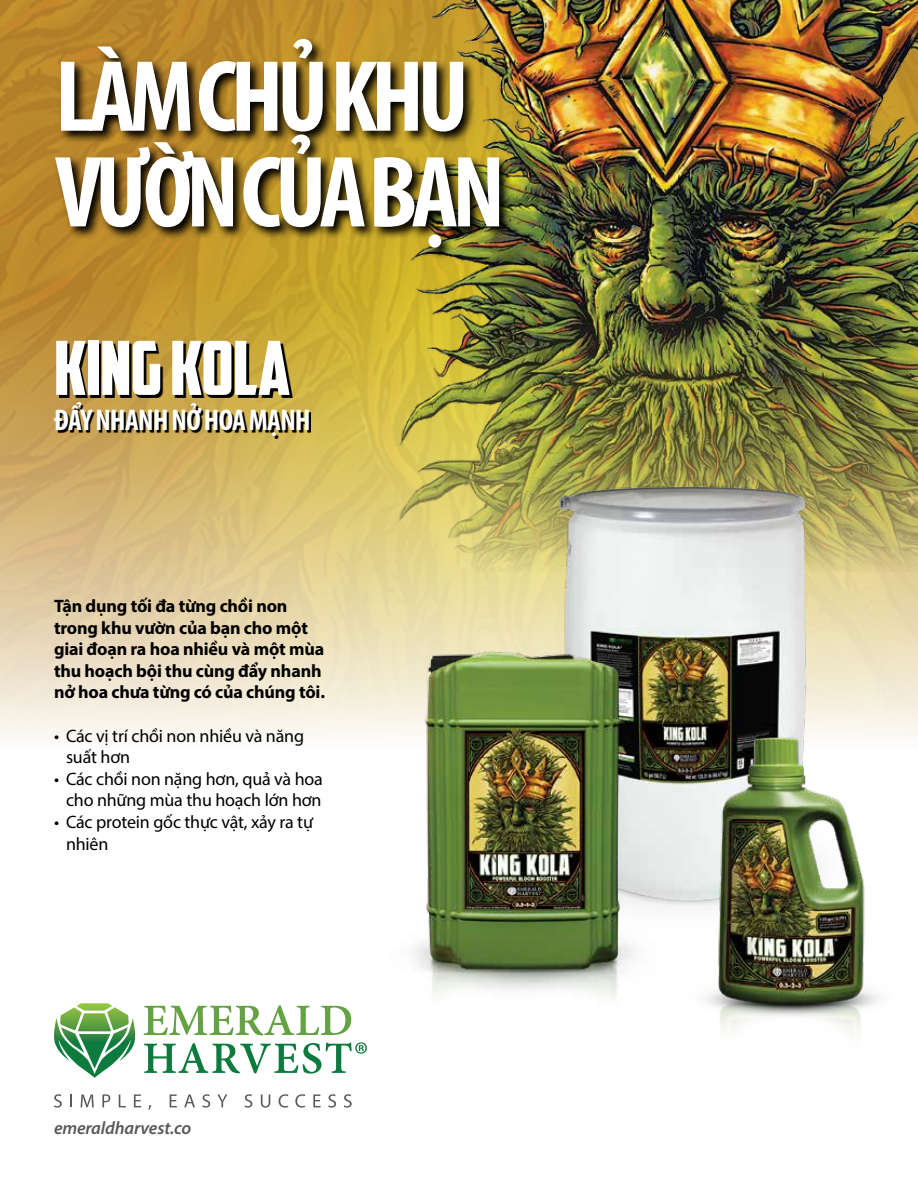
<style>
.page{position:relative;width:918px;height:1188px;background:#fff}
.page>*{position:absolute;margin:0;border:0;box-sizing:border-box;transform-origin:0 0}
.t1{font:700 condensed 102.3px/95.7px "Myriad Pro";letter-spacing:-.06em;color:#fff}
.t2{font:74.4px "American Captain";letter-spacing:-.01em;color:#fff}
.t3{font:700 condensed 30px "Myriad Pro";letter-spacing:-.02em;color:#fff}
.t4{font:700 18px/21.6px "Myriad Pro";letter-spacing:-.01em;color:#000}
.t5{font:18px/21.6px "Myriad Pro";letter-spacing:-.01em;color:#000}
.t6{font:italic 600 18px "Myriad Pro";letter-spacing:-.01em;color:#58595b}
</style>
<div class="page">
<img style="left:0;top:0;width:918px;height:736px">
<img style="left:394px;top:0;width:524px;height:571px">
<img style="left:469px;top:441px;width:429px;height:466px">
<svg style="left:54px;top:1094px;width:8px;height:14px"></svg>
<svg style="left:70px;top:1094px;width:2px;height:13px"></svg>
<svg style="left:81px;top:1094px;width:13px;height:13px"></svg>
<svg style="left:102px;top:1094px;width:8px;height:13px"></svg>
<svg style="left:119px;top:1094px;width:7px;height:13px"></svg>
<svg style="left:134px;top:1094px;width:7px;height:13px"></svg>
<svg style="left:170px;top:1094px;width:7px;height:13px"></svg>
<svg style="left:184px;top:1094px;width:11px;height:13px"></svg>
<svg style="left:202px;top:1094px;width:8px;height:14px"></svg>
<svg style="left:217px;top:1094px;width:10px;height:13px"></svg>
<svg style="left:245px;top:1094px;width:7px;height:14px"></svg>
<svg style="left:261px;top:1094px;width:9px;height:14px"></svg>
<svg style="left:279px;top:1094px;width:9px;height:14px"></svg>
<svg style="left:295px;top:1094px;width:10px;height:14px"></svg>
<svg style="left:313px;top:1094px;width:8px;height:13px"></svg>
<svg style="left:328px;top:1094px;width:8px;height:14px"></svg>
<svg style="left:344px;top:1094px;width:8px;height:14px"></svg>
<svg style="left:144px;top:1005px;width:207px;height:30px"></svg>
<svg style="left:144px;top:1042px;width:222px;height:32px"></svg>
<svg style="left:54px;top:1003px;width:82px;height:75px"></svg>
<img style="left:366px;top:623px;width:291px;height:428px">
<img style="left:669px;top:728px;width:229px;height:304px">
<svg style="left:53px;top:36px;width:460px;height:225px;background:#795f1b"></svg>
<svg style="left:59px;top:344px;width:234px;height:54px;background:#423514"></svg>
<svg style="left:57px;top:404px;width:254px;height:35px;background:#887136"></svg>
<h1 class="t1" style="left:55px;top:47px;width:452px">LÀM CHỦ KHU<br>VƯỜN CỦA BẠN</h1>
<h2 class="t2" style="left:54px;top:312px;width:238px">KING KOLA</h2>
<h3 class="t3" style="left:54px;top:401px;width:258px">ĐẨY NHANH NỞ HOA MẠNH</h3>
<p class="t4" style="left:54px;top:595px;width:273px">Tận dụng tối đa từng chồi non trong khu vườn của bạn cho một giai đoạn ra hoa nhiều và một mùa thu hoạch bội thu cùng đẩy nhanh nở hoa chưa từng có của chúng tôi.</p>
<p class="t5" style="left:66px;top:724px;width:240px;text-indent:-12px">• Các vị trí chồi non nhiều và năng suất hơn</p>
<p class="t5" style="left:54px;top:768px;width:270px;text-align:center">• Các chồi non nặng hơn, quả và hoa cho những mùa thu hoạch lớn hơn</p>
<p class="t5" style="left:66px;top:811px;width:248px;text-indent:-12px">• Các protein gốc thực vật, xảy ra tự nhiên</p>
<p class="t6" style="left:54px;top:1117px;width:139px">emeraldharvest.co</p>
</div>
